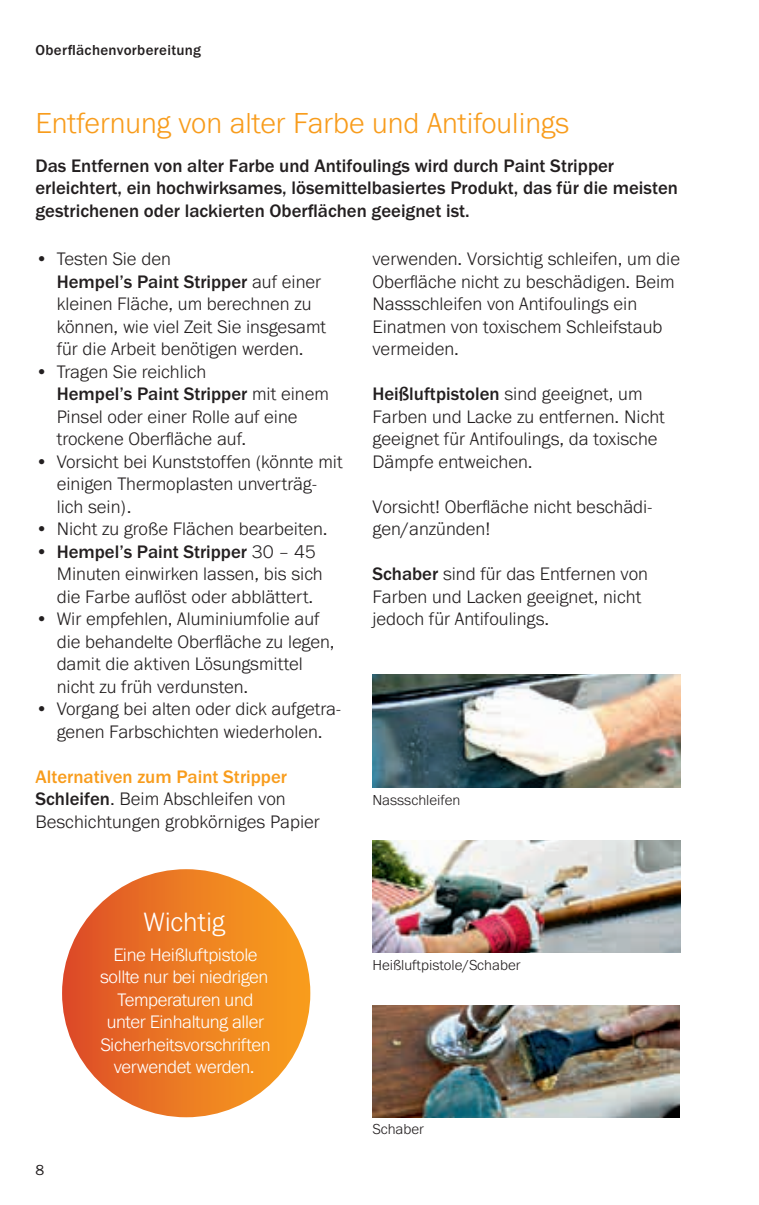
<style>
.page{position:relative;width:759px;height:1205px;background:#fff}
.page>*{position:absolute;margin:0;border:0;box-sizing:border-box;transform-origin:0 0}
.t1{font:300 30px "Franklin Gothic URW";color:#f89c1c}
.t2{font:300 27.5px "Franklin Gothic URW";letter-spacing:-.005em;color:#fff}
.t3{font:300 18.75px/22.5px "Franklin Gothic URW";color:#231f20}
.t4{font:500 18.75px/22.5px "Franklin Gothic URW";color:#231f20}
.t5{font:300 18.75px/22.5px "Franklin Gothic URW";letter-spacing:-.02em;color:#fff;text-align:center}
.t6{font:300 15px "Franklin Gothic URW";color:#231f20}
.t7{font:500 15px "Franklin Gothic URW";letter-spacing:.02em;color:#231f20}
.t8{font:15px "Franklin Gothic URW Boo";color:#231f20}
.s1{font-weight:500}
.s2{font-weight:500;color:#f89c1c}
</style>
<div class="page">
<img style="left:372px;top:674px;width:308px;height:113px">
<img style="left:372px;top:840px;width:308px;height:112px">
<img style="left:372px;top:1005px;width:307px;height:112px">
<div style="left:62px;top:869px;width:248px;height:248px;background:linear-gradient(to right,#dd4f29,#faa31c);border-radius:124px"></div>
<p class="t7" style="left:35px;top:40px;width:167px">Oberflächenvorbereitung</p>
<h1 class="t1" style="left:35px;top:105px;width:535px">Entfernung von alter Farbe und Antifoulings</h1>
<p class="t4" style="left:35px;top:154px;width:644px">Das Entfernen von alter Farbe und Antifoulings wird durch Paint Stripper erleichtert, ein hochwirksames, lösemittelbasiertes Produkt, das für die meisten gestrichenen oder lackierten Oberflächen geeignet ist.</p>
<p class="t3" style="left:57px;top:247px;width:271px;text-indent:-21px">• Testen Sie den<br><span class="s1">Hempel’s Paint Stripper</span> auf einer kleinen Fläche, um berechnen zu können, wie viel Zeit Sie insgesamt für die Arbeit benötigen werden.</p>
<p class="t3" style="left:57px;top:360px;width:273px;text-indent:-21px">• Tragen Sie reichlich<br><span class="s1">Hempel’s Paint Stripper</span> mit einem<br>Pinsel oder einer Rolle auf eine trockene Oberfläche auf.</p>
<p class="t3" style="left:57px;top:450px;width:287px;text-indent:-21px">• Vorsicht bei Kunststoffen (könnte mit einigen Thermoplasten unverträg&shy;lich sein).</p>
<p class="t3" style="left:35px;top:517px;width:293px">• Nicht zu große Flächen bearbeiten.</p>
<p class="t3" style="left:57px;top:540px;width:267px;text-indent:-21px">• <span class="s1">Hempel’s Paint Stripper</span> 30 – 45<br>Minuten einwirken lassen, bis sich die Farbe auflöst oder abblättert.</p>
<p class="t3" style="left:57px;top:607px;width:279px;text-indent:-21px">• Wir empfehlen, Aluminiumfolie auf die behandelte Oberfläche zu legen, damit die aktiven Lösungsmittel nicht zu früh verdunsten.</p>
<p class="t3" style="left:35px;top:697px;width:307px;text-align:center">• Vorgang bei alten oder dick aufgetra&shy;genen Farbschichten wiederholen.</p>
<p class="t3" style="left:35px;top:765px;width:286px"><span class="s2">Alternativen zum Paint Stripper<br></span><span class="s1">Schleifen</span>. Beim Abschleifen von<br>Beschichtungen grobkörniges Papier</p>
<p class="t3" style="left:372px;top:247px;width:309px">verwenden. Vorsichtig schleifen, um die Oberfläche nicht zu beschädigen. Beim Nassschleifen von Antifoulings ein Einatmen von toxischem Schleifstaub vermeiden.</p>
<p class="t3" style="left:372px;top:382px;width:294px"><span class="s1">Heißluftpistolen</span> sind geeignet, um Farben und Lacke zu entfernen. Nicht geeignet für Antifoulings, da toxische Dämpfe entweichen.</p>
<p class="t3" style="left:372px;top:495px;width:281px">Vorsicht! Oberfläche nicht beschädi&shy;gen/anzünden!</p>
<p class="t3" style="left:372px;top:562px;width:277px"><span class="s1">Schaber</span> sind für das Entfernen von<br>Farben und Lacken geeignet, nicht jedoch für Antifoulings.</p>
<p class="t6" style="left:372px;top:791px;width:89px">Nassschleifen</p>
<p class="t8" style="left:35px;top:1160px;width:10px">8</p>
<h2 class="t2" style="left:143px;top:905px;width:83px">Wichtig</h2>
<p class="t5" style="left:100px;top:943px;width:172px">Eine Heißluftpistole sollte nur bei niedrigen<br>Temperaturen und unter Einhaltung aller<br>Sicherheitsvorschriften verwendet werden.</p>
<p class="t6" style="left:372px;top:955px;width:150px">Heißluftpistole/Schaber</p>
<p class="t6" style="left:372px;top:1120px;width:53px">Schaber</p>
</div>
